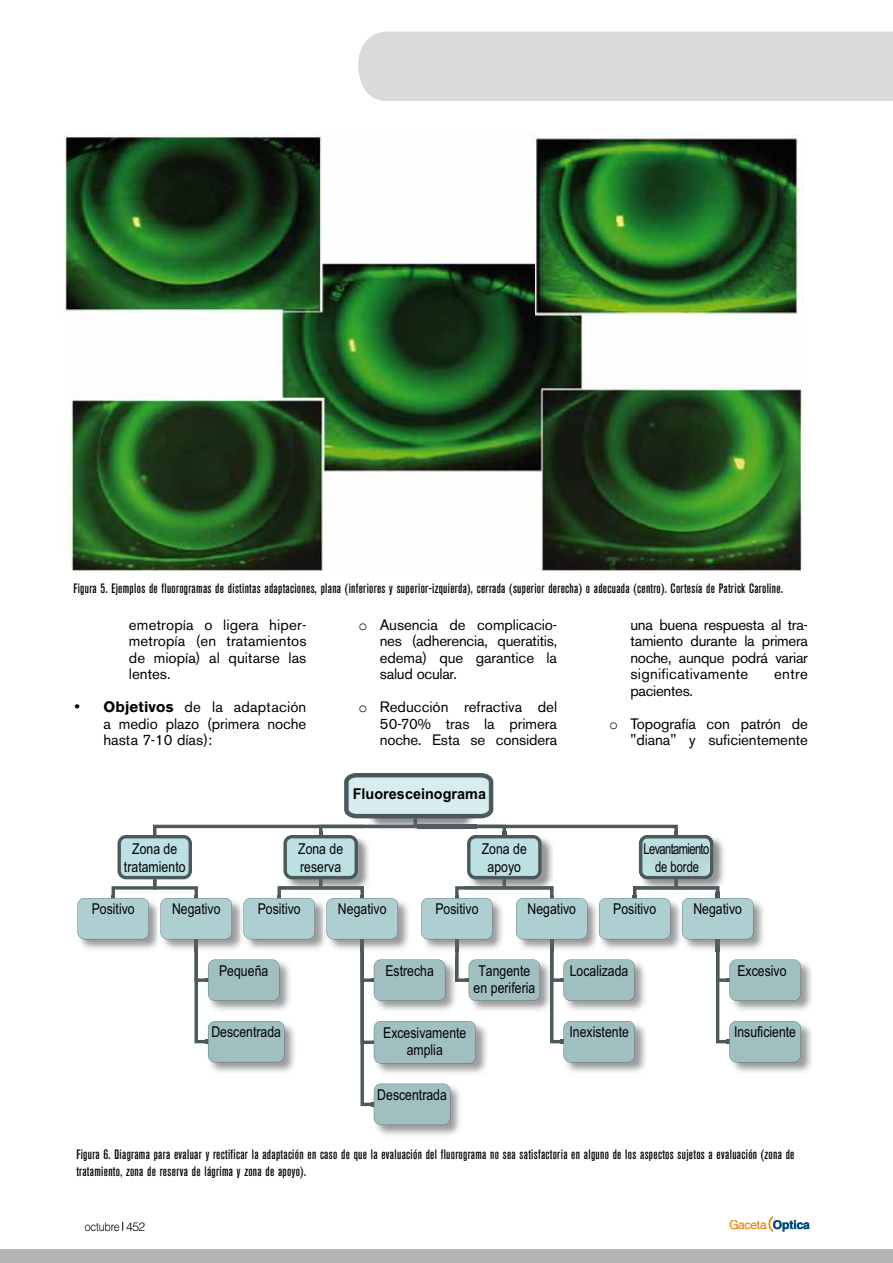
<style>
.page{position:relative;width:893px;height:1263px;background:#fff}
.page>*{position:absolute;margin:0;border:0;box-sizing:border-box;transform-origin:0 0}
.t1{font:15px/16.5px "Akzidenz Grotesk BE";color:#000;text-align:justify}
.t2{font:15px/17.1px "Arial Narrow";color:#000;text-align:center}
.t3{font:15px/17.2px "Arial Narrow";letter-spacing:-.045em;color:#000;text-align:center;scale:.91 1}
.t4{font:700 15px "Arial Narrow";color:#000;scale:1.17 1}
.t5{font:15px "Akzidenz Grotesk BE";letter-spacing:-.02em;color:#000}
.t6{font:500 condensed 13.5px/16.5px "Akzidenz Grotesk BE";letter-spacing:.025em;color:#000}
.t7{font:300 12.15px "Helvetica LT Std";letter-spacing:-.025em;color:#000;scale:.88 1}
.t8{font:300 12.15px "Helvetica LT Std";letter-spacing:-.05em;color:#ed8500}
.s1{font-weight:700}
.s2{font-family:"Courier New"}
.s3{font-weight:900;color:#fff}
.s4{font-family:"Helvetica";font-weight:700;color:#00487b}
</style>
<div class="page">
<div style="left:0;top:1249px;width:893px;height:14px;background:#b1b3b4"></div>
<div style="left:358px;top:32px;width:535px;height:69px;background:#d9dadb"></div>
<img style="left:64px;top:134px;width:740px;height:436px">
<img style="left:77px;top:903px;width:1px;height:32px">
<img style="left:376px;top:1125px;width:84px;height:10px">
<img style="left:801px;top:962px;width:11px;height:48px">
<img style="left:801px;top:1024px;width:11px;height:48px">
<svg style="left:78px;top:773px;width:723px;height:352px"></svg>
<svg style="left:769px;top:1216px;width:4px;height:16px"></svg>
<p class="t2" style="left:334px;top:578px;width:26px">(ZR)</p>
<p class="t6" style="left:73px;top:580px;width:711px">Figura 5. Ejemplos de fluorogramas de distintas adaptaciones, plana (inferiores y superior-izquierda), cerrada (superior derecha) o adecuada (centro). Cortesía de Patrick Caroline.</p>
<p class="t1" style="left:129px;top:616px;width:179px">emetropía o ligera hiper&shy;metropía (en tratamientos de miopía) al quitarse las lentes.</p>
<p class="t1" style="left:103px;top:699px;width:204px;text-indent:-30px">• <span class="s1">Objetivos</span> de la adaptación a medio plazo (primera noche hasta 7-10 días):</p>
<p class="t2" style="left:109px;top:628px;width:73px;text-align:left">Descentrada inferiormente</p>
<p class="t2" style="left:216px;top:627px;width:64px">Insuficiente</p>
<p class="t1" style="left:380px;top:616px;width:179px;text-indent:-21px"><span class="s2">o</span> Ausencia de complicacio&shy;nes (adherencia, queratitis, edema) que garantice la salud ocular.</p>
<p class="t1" style="left:380px;top:699px;width:179px;text-indent:-21px"><span class="s2">o</span> Reducción refractiva del 50-70% tras la primera noche. Esta se considera</p>
<p class="t4" style="left:353px;top:785px;width:115px">Fluoresceinograma</p>
<p class="t1" style="left:630px;top:616px;width:179px">una buena respuesta al tra&shy;tamiento durante la primera noche, aunque podrá variar significativamente</p>
<p class="t1" style="left:774px;top:666px;width:35px">entre</p>
<p class="t5" style="left:630px;top:682px;width:64px">pacientes.</p>
<p class="t1" style="left:609px;top:715px;width:200px;text-align:right"><span class="s2">o</span> Topografía con patrón de "diana" y suficientemente</p>
<p class="t2" style="left:124px;top:840px;width:63px">Zona de tratamiento</p>
<p class="t2" style="left:298px;top:840px;width:47px;text-align:left">Zona de reserva</p>
<p class="t2" style="left:482px;top:840px;width:47px">Zona de apoyo</p>
<p class="t3" style="left:643px;top:840px;width:74px">Levantamiento de borde</p>
<p class="t2" style="left:92px;top:900px;width:44px">Positivo</p>
<p class="t2" style="left:172px;top:900px;width:50px">Negativo</p>
<p class="t2" style="left:258px;top:900px;width:44px">Positivo</p>
<p class="t2" style="left:338px;top:900px;width:50px">Negativo</p>
<p class="t2" style="left:435px;top:900px;width:45px">Positivo</p>
<p class="t2" style="left:528px;top:900px;width:50px">Negativo</p>
<p class="t2" style="left:613px;top:900px;width:45px">Positivo</p>
<p class="t2" style="left:693px;top:900px;width:50px">Negativo</p>
<p class="t2" style="left:219px;top:962px;width:51px">Pequeña</p>
<p class="t2" style="left:211px;top:1023px;width:71px">Descentrada</p>
<p class="t2" style="left:385px;top:962px;width:50px">Estrecha</p>
<p class="t2" style="left:383px;top:1024px;width:85px">Excesivamente amplia</p>
<p class="t2" style="left:377px;top:1086px;width:71px">Descentrada</p>
<p class="t2" style="left:474px;top:962px;width:63px">Tangente en periferia</p>
<p class="t2" style="left:570px;top:962px;width:60px">Localizada</p>
<p class="t2" style="left:569px;top:1023px;width:61px">Inexistente</p>
<p class="t2" style="left:737px;top:962px;width:51px">Excesivo</p>
<p class="t2" style="left:734px;top:1023px;width:64px">Insuficiente</p>
<p class="t6" style="left:76px;top:1147px;width:720px">Figura 6. Diagrama para evaluar y rectificar la adaptación en caso de que la evaluación del fluorograma no sea satisfactoria en alguno de los aspectos sujetos a evaluación (zona de tratamiento, zona de reserva de lágrima y zona de apoyo).</p>
<p class="t7" style="left:64px;top:1219px;width:94px"><span class="s3">36</span> octubre 452</p>
<p class="t8" style="left:729px;top:1217px;width:82px">Gaceta <span class="s4">Optica</span></p>
</div>
